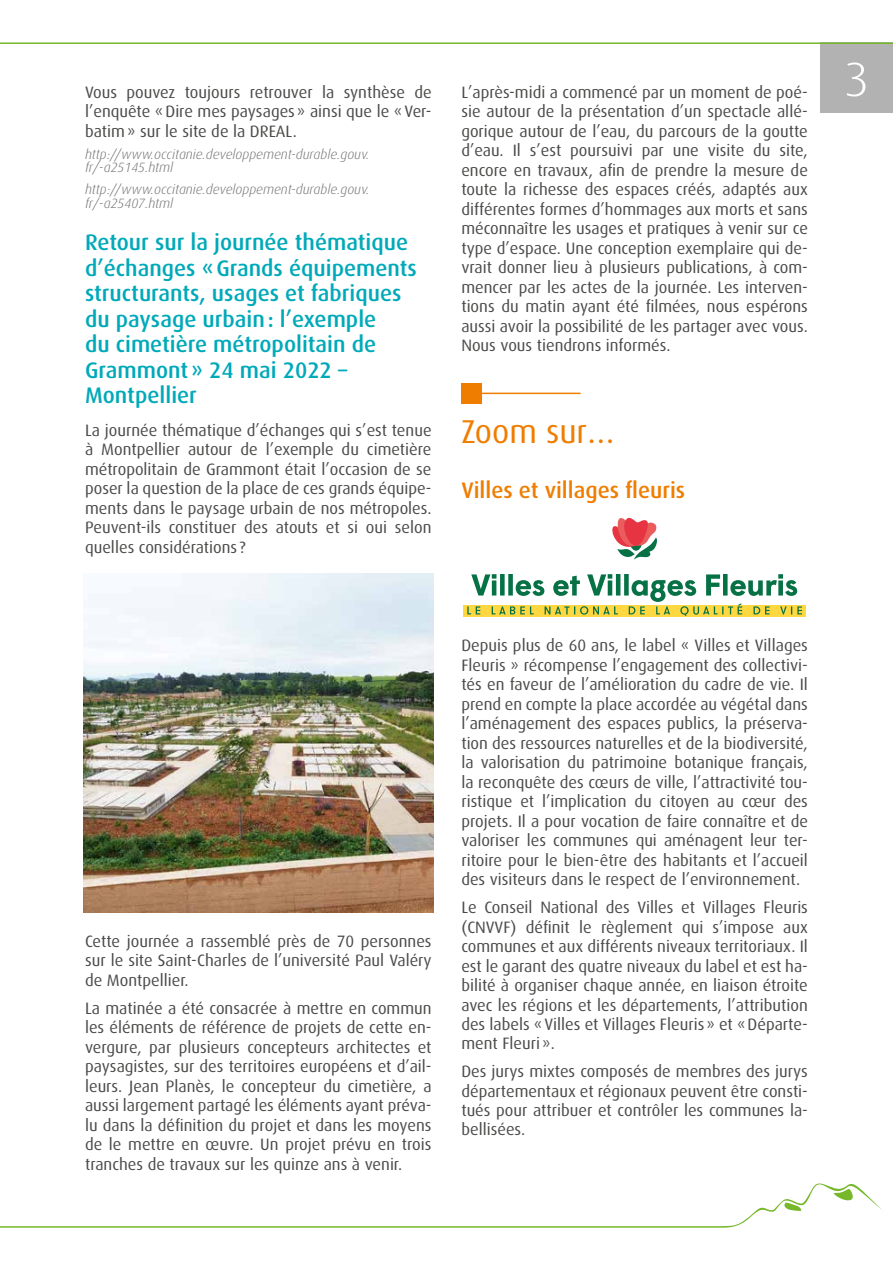
<style>
.page{position:relative;width:893px;height:1263px;background:#fff}
.page>*{position:absolute;margin:0;border:0;box-sizing:border-box;transform-origin:0 0}
.t1{font:300 48px "Dax OT";color:#fff;scale:1.05 1}
.t2{font:33px "Dax OT";color:#ef7d00}
.t3{font:500 22.5px/25.5px "Dax OT";color:#00a9b9}
.t4{font:500 22.5px "Dax OT";color:#ef7d00}
.t5{font:16.5px/19.5px "Dax OT";color:#4a4a49;text-align:justify}
.t6{font:italic 300 13.5px/13.5px "Dax OT";color:#706f6f}
</style>
<div class="page">
<div style="left:821px;top:42px;width:72px;height:71px;background:#b3b2b2"></div>
<hr style="left:0;top:42px;width:893px;height:2px;background:#76b82a">
<svg style="left:0;top:1183px;width:882px;height:45px"></svg>
<img style="left:83px;top:574px;width:350px;height:338px">
<div style="left:461px;top:383px;width:21px;height:21px;background:#ef7d00"></div>
<hr style="left:472px;top:393px;width:108px;height:1px;background:#ef7d00">
<div style="left:463px;top:605px;width:343px;height:11px;background:#ffd740"></div>
<svg style="left:467px;top:517px;width:335px;height:99px"></svg>
<p class="t5" style="left:85px;top:82px;width:348px">Vous pouvez toujours retrouver la synthèse de</p>
<p class="t5" style="left:85px;top:102px;width:348px">l’enquête «Dire mes paysages» ainsi que le «Ver&shy;batim» sur le site de la DREAL.</p>
<p class="t6" style="left:85px;top:147px;width:286px">http://www.occitanie.developpement-durable.gouv. fr/-a25145.html</p>
<p class="t6" style="left:85px;top:183px;width:286px">http://www.occitanie.developpement-durable.gouv. fr/-a25407.html</p>
<h3 class="t3" style="left:85px;top:230px;width:333px">Retour sur la journée thématique d’échanges «Grands équipements structurants, usages et fabriques du paysage urbain: l’exemple<br>du cimetière métropolitain de<br>Grammont» 24 mai 2022 –<br>Montpellier</h3>
<p class="t5" style="left:85px;top:420px;width:348px">La journée thématique d’échanges qui s’est tenue à Montpellier autour de l’exemple du cimetière métropolitain de Grammont était l’occasion de se poser la question de la place de ces grands équipe&shy;ments dans le paysage urbain de nos métropoles.<br>Peuvent-ils constituer des atouts et si oui selon quelles considérations ?</p>
<p class="t5" style="left:461px;top:82px;width:348px">L’après-midi a commencé par un moment de poé&shy;sie autour de la présentation d’un spectacle allé&shy;gorique autour de l’eau, du parcours de la goutte d’eau. Il s’est poursuivi par une visite du site, encore en travaux, afin de prendre la mesure de toute la richesse des espaces créés, adaptés aux différentes formes d’hommages aux morts et sans méconnaître les usages et pratiques à venir sur ce type d’espace. Une conception exemplaire qui de&shy;vrait donner lieu à plusieurs publications, à com&shy;mencer par les actes de la journée. Les interven&shy;tions du matin ayant été filmées, nous espérons aussi avoir la possibilité de les partager avec vous.<br>Nous vous tiendrons informés.</p>
<h2 class="t2" style="left:461px;top:414px;width:155px">Zoom sur…</h2>
<h3 class="t4" style="left:461px;top:478px;width:225px">Villes et villages fleuris</h3>
<p class="t5" style="left:85px;top:931px;width:348px">Cette journée a rassemblé près de 70 personnes sur le site Saint-Charles de l’université Paul Valéry de Montpellier.</p>
<p class="t5" style="left:85px;top:998px;width:348px">La matinée a été consacrée à mettre en commun les éléments de référence de projets de cette en&shy;vergure, par plusieurs concepteurs architectes et paysagistes, sur des territoires européens et d’ail&shy;leurs. Jean Planès, le concepteur du cimetière, a aussi largement partagé les éléments ayant préva&shy;lu dans la définition du projet et dans les moyens de le mettre en œuvre. Un projet prévu en trois tranches de travaux sur les quinze ans à venir.</p>
<p class="t5" style="left:461px;top:636px;width:348px">Depuis plus de 60 ans, le label « Villes et Villages Fleuris » récompense l’engagement des collectivi&shy;tés en faveur de l’amélioration du cadre de vie. Il prend en compte la place accordée au végétal dans l’aménagement des espaces publics, la préserva&shy;tion des ressources naturelles et de la biodiversité, la valorisation du patrimoine botanique français, la reconquête des cœurs de ville, l’attractivité tou&shy;ristique et l’implication du citoyen au cœur des projets. Il a pour vocation de faire connaître et de valoriser les communes qui aménagent leur ter&shy;ritoire pour le bien-être des habitants et l’accueil des visiteurs dans le respect de l’environnement.</p>
<p class="t5" style="left:461px;top:898px;width:348px">Le Conseil National des Villes et Villages Fleuris (CNVVF) définit le règlement qui s’impose aux communes et aux différents niveaux territoriaux. Il est le garant des quatre niveaux du label et est ha&shy;bilité à organiser chaque année, en liaison étroite avec les régions et les départements, l’attribution des labels «Villes et Villages Fleuris» et «Départe&shy;ment Fleuri».</p>
<p class="t5" style="left:461px;top:1062px;width:348px">Des jurys mixtes composés de membres des jurys départementaux et régionaux peuvent être consti&shy;tués pour attribuer et contrôler les communes la&shy;bellisées.</p>
<h1 class="t1" style="left:844px;top:53px;width:26px">3</h1>
</div>
